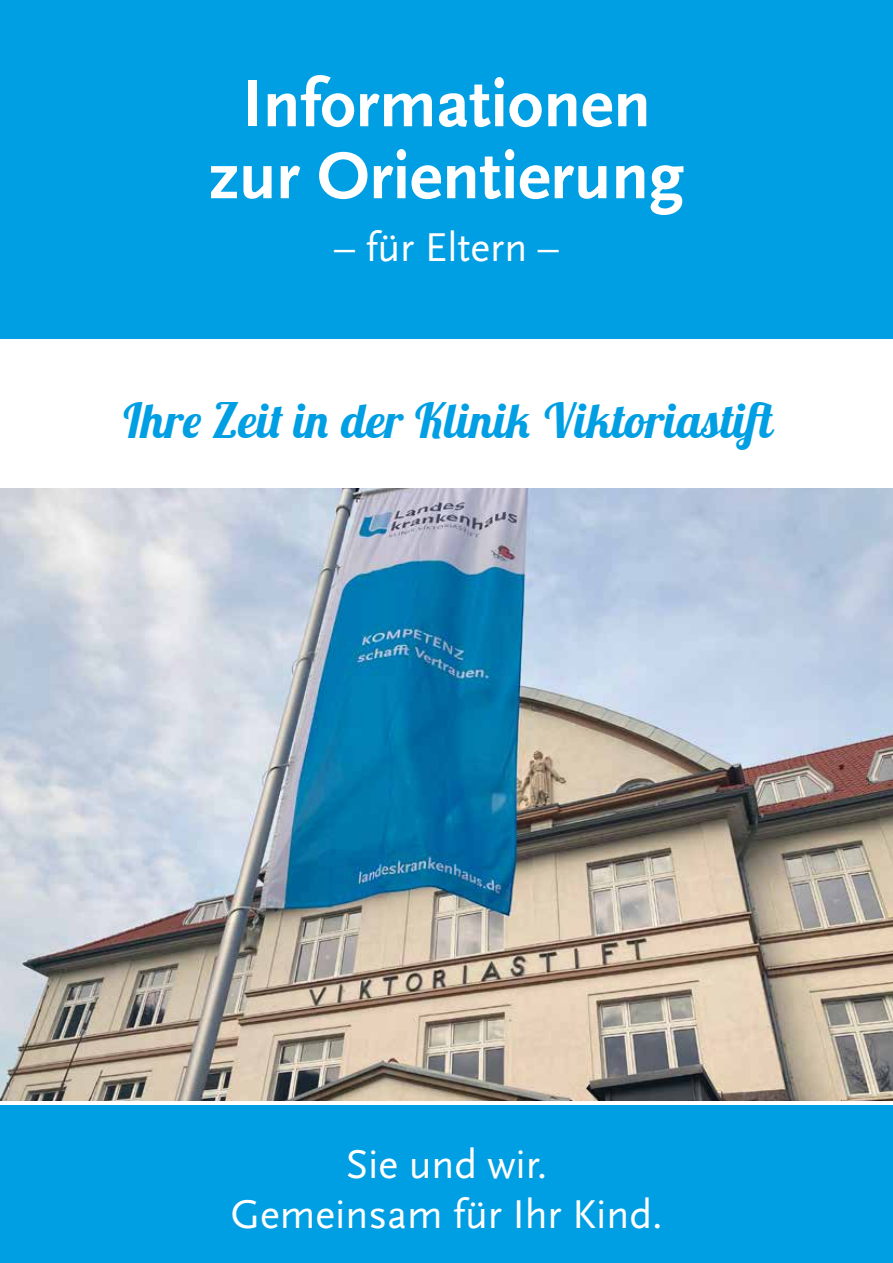
<style>
.page{position:relative;width:893px;height:1263px;background:#fff}
.page>*{position:absolute;margin:0;border:0;box-sizing:border-box;transform-origin:0 0}
.t1{font:700 69px/72px "Scala Sans OT";color:#fff;text-align:center}
.t2{font:italic 700 48px "Lobster Two";color:#009fe3}
.t3{font:42px/50.4px "Scala Sans OT";color:#fff;text-align:center}
</style>
<div class="page">
<div style="left:0;top:0;width:893px;height:344px;background:#009fe3"></div>
<img style="left:0;top:488px;width:893px;height:612px">
<div style="left:0;top:339px;width:893px;height:149px;background:#fff"></div>
<div style="left:0;top:1106px;width:893px;height:157px;background:#009fe3"></div>
<h1 class="t1" style="left:209px;top:69px;width:476px">Informationen zur Orientierung</h1>
<p class="t3" style="left:334px;top:223px;width:226px">– für Eltern –</p>
<p class="t2" style="left:121px;top:390px;width:664px">Ihre Zeit in der Klinik Viktoriastift</p>
<p class="t3" style="left:230px;top:1140px;width:434px">Sie und wir.<br>Gemeinsam für Ihr Kind.</p>
</div>
